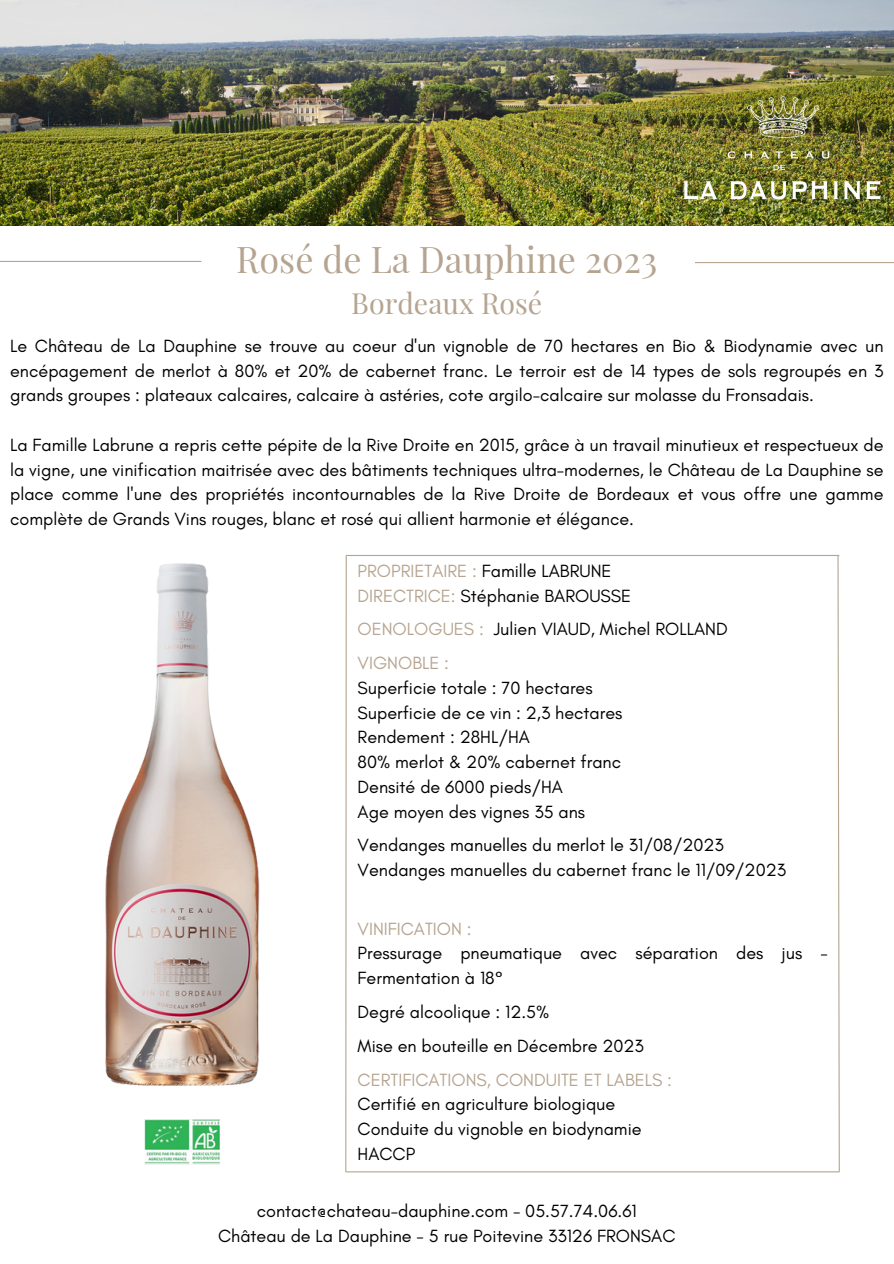
<style>
.page{position:relative;width:894px;height:1264px;background:#fff}
.page>*{position:absolute;margin:0;border:0;box-sizing:border-box;transform-origin:0 0}
.t1{font:36px "Playfair Display";color:#b6a490}
.t2{font:28.5px "Playfair Display";color:#b6a490}
.t3{font:18px/24.8px "Glacial Indifference";color:#000;text-align:justify}
.t4{font:18px "Glacial Indifference";color:#b6a490}
.s1{color:#b6a490}
</style>
<div class="page">
<img style="left:0;top:0;width:893px;height:225px">
<img style="left:678px;top:89px;width:207px;height:117px">
<hr style="left:0;top:261px;width:201px;height:1px;background:#b6a490">
<hr style="left:694px;top:262px;width:199px;height:1px;background:#b6a490">
<img style="left:145px;top:1119px;width:74px;height:44px">
<hr style="left:346px;top:555px;width:493px;height:1px;background:#b6a490">
<hr style="left:346px;top:1171px;width:493px;height:1px;background:#b6a490">
<svg style="left:836px;top:555px;width:4px;height:617px"></svg>
<hr style="left:345px;top:556px;width:2px;height:615px;background:#b6a490">
<img style="left:105px;top:563px;width:155px;height:523px">
<p class="t1" style="left:236px;top:234px;width:422px">Rosé de La Dauphine 2023</p>
<p class="t2" style="left:351px;top:283px;width:192px">Bordeaux Rosé</p>
<p class="t3" style="left:10px;top:333px;width:874px">Le Château de La Dauphine se trouve au coeur d'un vignoble de 70 hectares en Bio &amp; Biodynamie avec un encépagement de merlot à 80% et 20% de cabernet franc. Le terroir est de 14 types de sols regroupés en 3 grands groupes : plateaux calcaires, calcaire à astéries, cote argilo-calcaire sur molasse du Fronsadais.</p>
<p class="t3" style="left:10px;top:432px;width:874px">La Famille Labrune a repris cette pépite de la Rive Droite en 2015, grâce à un travail minutieux et respectueux de la vigne, une vinification maitrisée avec des bâtiments techniques ultra-modernes, le Château de La Dauphine se place comme l'une des propriétés incontournables de la Rive Droite de Bordeaux et vous offre une gamme complète de Grands Vins rouges, blanc et rosé qui allient harmonie et élégance.</p>
<p class="t3" style="left:357px;top:558px;width:255px"><span class="s1">PROPRIETAIRE :</span> Famille LABRUNE</p>
<p class="t3" style="left:357px;top:583px;width:275px"><span class="s1">DIRECTRICE:</span> Stéphanie BAROUSSE</p>
<p class="t3" style="left:357px;top:616px;width:371px"><span class="s1">OENOLOGUES :</span> Julien VIAUD, Michel ROLLAND</p>
<p class="t4" style="left:357px;top:652px;width:93px">VIGNOBLE :</p>
<p class="t3" style="left:357px;top:675px;width:236px">Superficie totale : 70 hectares</p>
<p class="t3" style="left:357px;top:700px;width:266px">Superficie de ce vin : 2,3 hectares</p>
<p class="t3" style="left:357px;top:724px;width:174px">Rendement : 28HL/HA</p>
<p class="t3" style="left:357px;top:749px;width:265px">80% merlot &amp; 20% cabernet franc</p>
<p class="t3" style="left:357px;top:774px;width:207px">Densité de 6000 pieds/HA</p>
<p class="t3" style="left:357px;top:799px;width:229px">Age moyen des vignes 35 ans</p>
<p class="t3" style="left:357px;top:832px;width:368px">Vendanges manuelles du merlot le 31/08/2023</p>
<p class="t3" style="left:357px;top:857px;width:430px">Vendanges manuelles du cabernet franc le 11/09/2023</p>
<p class="t4" style="left:357px;top:917px;width:115px">VINIFICATION :</p>
<p class="t3" style="left:357px;top:940px;width:471px">Pressurage pneumatique avec séparation des jus -<br>Fermentation à 18°</p>
<p class="t3" style="left:357px;top:999px;width:193px">Degré alcoolique : 12.5%</p>
<p class="t3" style="left:357px;top:1033px;width:288px">Mise en bouteille en Décembre 2023</p>
<p class="t4" style="left:357px;top:1068px;width:316px">CERTIFICATIONS, CONDUITE ET LABELS :</p>
<p class="t3" style="left:357px;top:1091px;width:259px">Certifié en agriculture biologique</p>
<p class="t3" style="left:357px;top:1116px;width:285px">Conduite du vignoble en biodynamie</p>
<p class="t3" style="left:357px;top:1141px;width:59px">HACCP</p>
<p class="t3" style="left:257px;top:1198px;width:381px">contact@chateau-dauphine.com - 05.57.74.06.61</p>
<p class="t3" style="left:218px;top:1223px;width:459px">Château de La Dauphine - 5 rue Poitevine 33126 FRONSAC</p>
</div>
